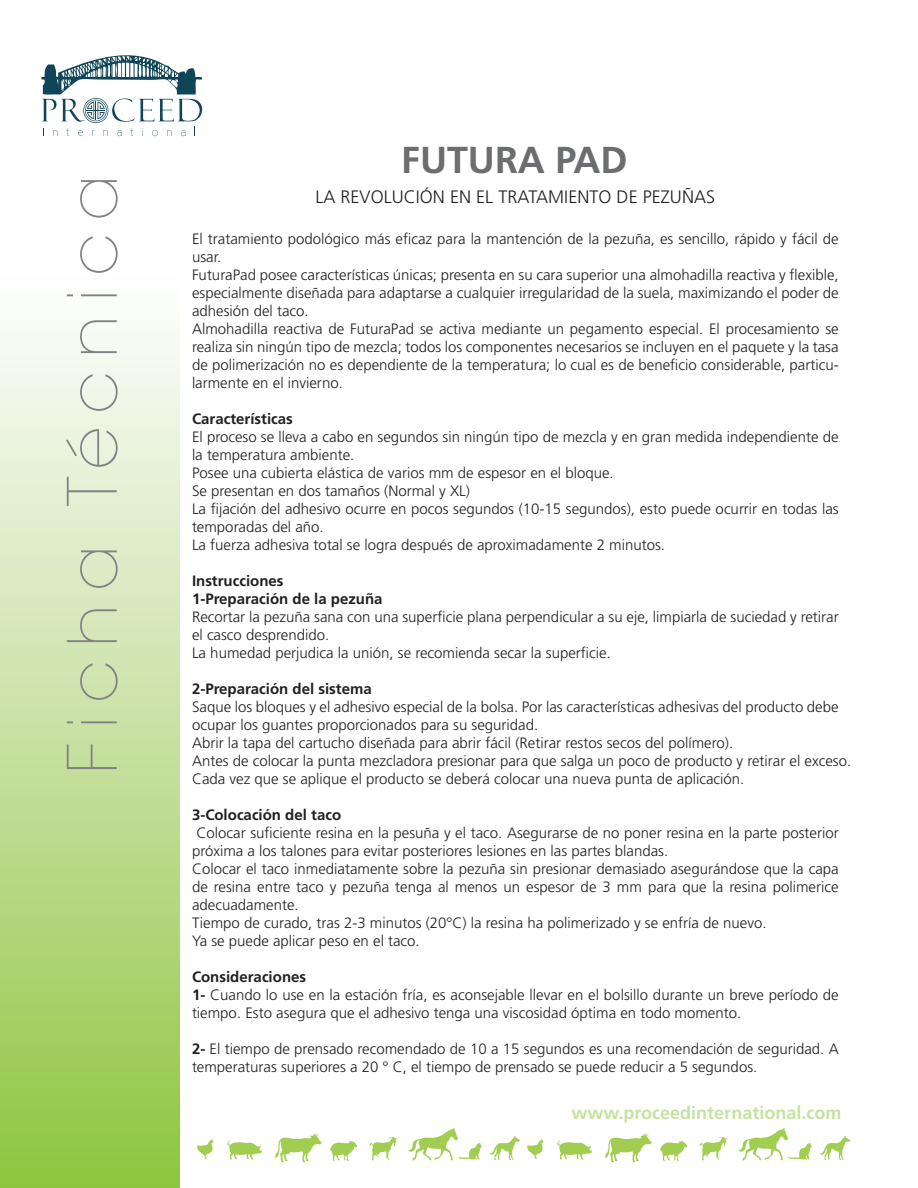
<style>
.page{position:relative;width:918px;height:1188px;background:#fff}
.page>*{position:absolute;margin:0;border:0;box-sizing:border-box;transform-origin:0 0}
.t1{font:200 67.5px "ITC Avant Garde Std";letter-spacing:.2em;color:#808285}
.t2{font:700 37.5px "Frutiger LT Std";color:#6c6d70}
.t3{font:300 18px "Frutiger LT Std";letter-spacing:.005em;color:#231f20}
.t4{font:700 18px "Frutiger LT Std";color:#8bc63e}
.t5{font:300 15px/18px "Frutiger LT Std";color:#231f20}
.t6{font:700 15px/18px "Frutiger LT Std";color:#231f20}
.s1{font-weight:700}
</style>
<div class="page">
<svg style="left:0;top:136px;width:180px;height:1052px"></svg>
<svg style="left:41px;top:55px;width:161px;height:81px"></svg>
<svg style="left:527px;top:1139px;width:17px;height:20px"></svg>
<svg style="left:557px;top:1140px;width:35px;height:20px"></svg>
<svg style="left:660px;top:1141px;width:27px;height:20px"></svg>
<svg style="left:605px;top:1133px;width:47px;height:29px"></svg>
<svg style="left:738px;top:1127px;width:74px;height:34px"></svg>
<svg style="left:819px;top:1135px;width:32px;height:25px"></svg>
<svg style="left:489px;top:1135px;width:31px;height:25px"></svg>
<svg style="left:699px;top:1137px;width:29px;height:23px"></svg>
<svg style="left:197px;top:1139px;width:17px;height:20px"></svg>
<svg style="left:227px;top:1140px;width:35px;height:20px"></svg>
<svg style="left:330px;top:1141px;width:27px;height:20px"></svg>
<svg style="left:275px;top:1133px;width:47px;height:29px"></svg>
<svg style="left:408px;top:1127px;width:74px;height:34px"></svg>
<svg style="left:369px;top:1137px;width:29px;height:23px"></svg>
<h1 class="t1" style="left:53px;top:774px;width:601px;rotate:-90deg">Ficha Técnica</h1>
<h2 class="t2" style="left:401px;top:138px;width:228px">FUTURA PAD</h2>
<p class="t3" style="left:315px;top:187px;width:401px">LA REVOLUCIÓN EN EL TRATAMIENTO DE PEZUÑAS</p>
<p class="t5" style="left:192px;top:230px;width:648px">El tratamiento podológico más eficaz para la mantención de la pezuña, es sencillo, rápido y fácil de usar.<br>FuturaPad posee características únicas; presenta en su cara superior una almohadilla reactiva y flexible, especialmente diseñada para adaptarse a cualquier irregularidad de la suela, maximizando el poder de adhesión del taco.<br>Almohadilla reactiva de FuturaPad se activa mediante un pegamento especial. El procesamiento se realiza sin ningún tipo de mezcla; todos los componentes necesarios se incluyen en el paquete y la tasa de polimerización no es dependiente de la temperatura; lo cual es de beneficio considerable, particu&shy;larmente en el invierno.</p>
<p class="t6" style="left:192px;top:410px;width:102px">Características</p>
<p class="t5" style="left:192px;top:428px;width:648px">El proceso se lleva a cabo en segundos sin ningún tipo de mezcla y en gran medida independiente de la temperatura ambiente.<br>Posee una cubierta elástica de varios mm de espesor en el bloque.<br>Se presentan en dos tamaños (Normal y XL)<br>La fijación del adhesivo ocurre en pocos segundos (10-15 segundos), esto puede ocurrir en todas las temporadas del año.<br>La fuerza adhesiva total se logra después de aproximadamente 2 minutos.</p>
<p class="t6" style="left:192px;top:572px;width:192px">Instrucciones<br>1-Preparación de la pezuña</p>
<p class="t5" style="left:192px;top:608px;width:648px">Recortar la pezuña sana con una superficie plana perpendicular a su eje, limpiarla de suciedad y retirar el casco desprendido.<br>La humedad perjudica la unión, se recomienda secar la superficie.</p>
<p class="t6" style="left:192px;top:680px;width:181px">2-Preparación del sistema</p>
<p class="t5" style="left:192px;top:698px;width:661px">Saque los bloques y el adhesivo especial de la bolsa. Por las características adhesivas del producto debe ocupar los guantes proporcionados para su seguridad.<br>Abrir la tapa del cartucho diseñada para abrir fácil (Retirar restos secos del polímero).<br>Antes de colocar la punta mezcladora presionar para que salga un poco de producto y retirar el exceso.<br>Cada vez que se aplique el producto se deberá colocar una nueva punta de aplicación.</p>
<p class="t6" style="left:192px;top:806px;width:151px">3-Colocación del taco</p>
<p class="t5" style="left:192px;top:824px;width:648px;text-indent:5px">Colocar suficiente resina en la pesuña y el taco. Asegurarse de no poner resina en la parte posterior próxima a los talones para evitar posteriores lesiones en las partes blandas.<br>Colocar el taco inmediatamente sobre la pezuña sin presionar demasiado asegurándose que la capa de resina entre taco y pezuña tenga al menos un espesor de 3 mm para que la resina polimerice adecuadamente.<br>Tiempo de curado, tras 2-3 minutos (20°C) la resina ha polimerizado y se enfría de nuevo.<br>Ya se puede aplicar peso en el taco.</p>
<p class="t5" style="left:192px;top:968px;width:648px"><span class="s1">Consideraciones<br>1-</span> Cuando lo use en la estación fría, es aconsejable llevar en el bolsillo durante un breve período de tiempo. Esto asegura que el adhesivo tenga una viscosidad óptima en todo momento.</p>
<p class="t5" style="left:192px;top:1040px;width:648px"><span class="s1">2-</span> El tiempo de prensado recomendado de 10 a 15 segundos es una recomendación de seguridad. A temperaturas superiores a 20 ° C, el tiempo de prensado se puede reducir a 5 segundos.</p>
<p class="t4" style="left:571px;top:1102px;width:272px">www.proceedinternational.com</p>
</div>
